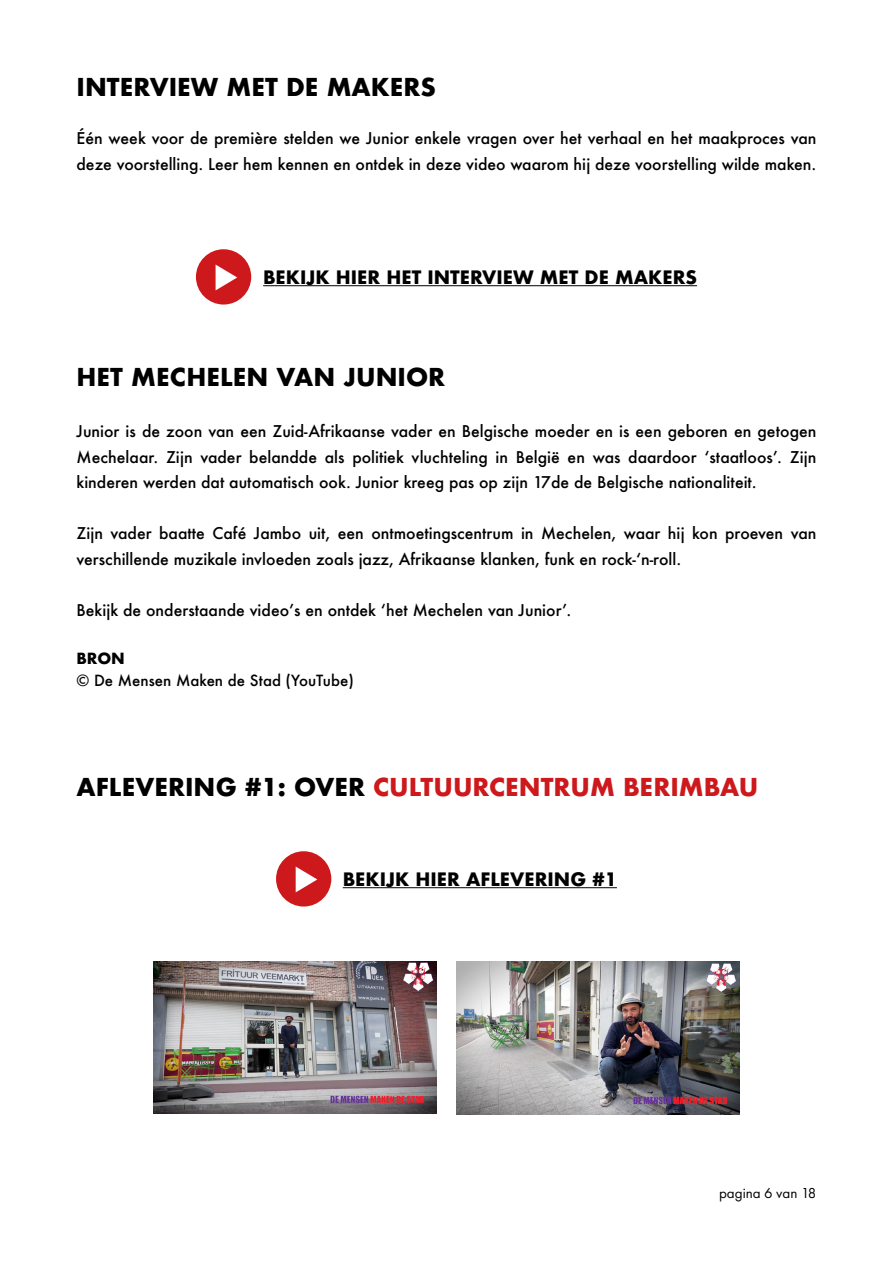
<style>
.page{position:relative;width:893px;height:1263px;background:#fff}
.page>*{position:absolute;margin:0;border:0;box-sizing:border-box;transform-origin:0 0}
.t1{font:700 24px "Futura";color:#000}
.t2{font:700 24px "Futura";color:#cd191c}
.t3{font:700 18px "Futura";color:#000}
.t4{font:700 18px "Futura";color:#020203}
.t5{font:500 15.75px/25.5px "Futura";color:#000}
.t6{font:500 15px "Futura";color:#000}
.t7{font:15px "Futura PT";color:#000}
.t8{font:700 15px "Futura";color:#000}
.s1{color:#000}
</style>
<div class="page">
<div style="left:196px;top:249px;width:55px;height:56px;background:#cd191c;border-radius:50%"></div>
<svg style="left:216px;top:265px;width:21px;height:25px"></svg>
<hr style="left:263px;top:285px;width:434px;height:1px;background:#000">
<img style="left:154px;top:962px;width:283px;height:151px">
<img style="left:456px;top:962px;width:283px;height:153px">
<hr style="left:343px;top:887px;width:274px;height:1px;background:#020203">
<div style="left:276px;top:851px;width:55px;height:55px;background:#cd191c;border-radius:50%"></div>
<svg style="left:296px;top:866px;width:21px;height:26px"></svg>
<h1 class="t1" style="left:77px;top:70px;width:361px">INTERVIEW MET DE MAKERS</h1>
<p class="t5" style="left:77px;top:126px;width:741px">Één week voor de première stelden we Junior enkele vragen over het verhaal en het maakproces van deze voorstelling. Leer hem kennen en ontdek in deze video waarom hij deze voorstelling wilde maken.</p>
<p class="t3" style="left:263px;top:265px;width:435px">BEKIJK HIER HET INTERVIEW MET DE MAKERS</p>
<h1 class="t1" style="left:77px;top:360px;width:370px">HET MECHELEN VAN JUNIOR</h1>
<p class="t5" style="left:77px;top:418px;width:741px;text-align:justify">Junior is de zoon van een Zuid-Afrikaanse vader en Belgische moeder en is een geboren en getogen Mechelaar. Zijn vader belandde als politiek vluchteling in België en was daardoor ‘staatloos’. Zijn kinderen werden dat automatisch ook. Junior kreeg pas op zijn 17de de Belgische nationaliteit.</p>
<p class="t5" style="left:77px;top:520px;width:741px">Zijn vader baatte Café Jambo uit, een ontmoetingscentrum in Mechelen, waar hij kon proeven van verschillende muzikale invloeden zoals jazz, Afrikaanse klanken, funk en rock-‘n-roll.</p>
<p class="t5" style="left:77px;top:597px;width:496px">Bekijk de onderstaande video’s en ontdek ‘het Mechelen van Junior’.</p>
<p class="t8" style="left:77px;top:647px;width:50px">BRON</p>
<p class="t6" style="left:77px;top:670px;width:279px">© De Mensen Maken de Stad (YouTube)</p>
<h1 class="t2" style="left:77px;top:770px;width:683px"><span class="s1">AFLEVERING #1: OVER</span> CULTUURCENTRUM BERIMBAU</h1>
<p class="t4" style="left:343px;top:866px;width:276px">BEKIJK HIER AFLEVERING #1</p>
<p class="t7" style="left:719px;top:1184px;width:99px">pagina 6 van 18</p>
</div>
